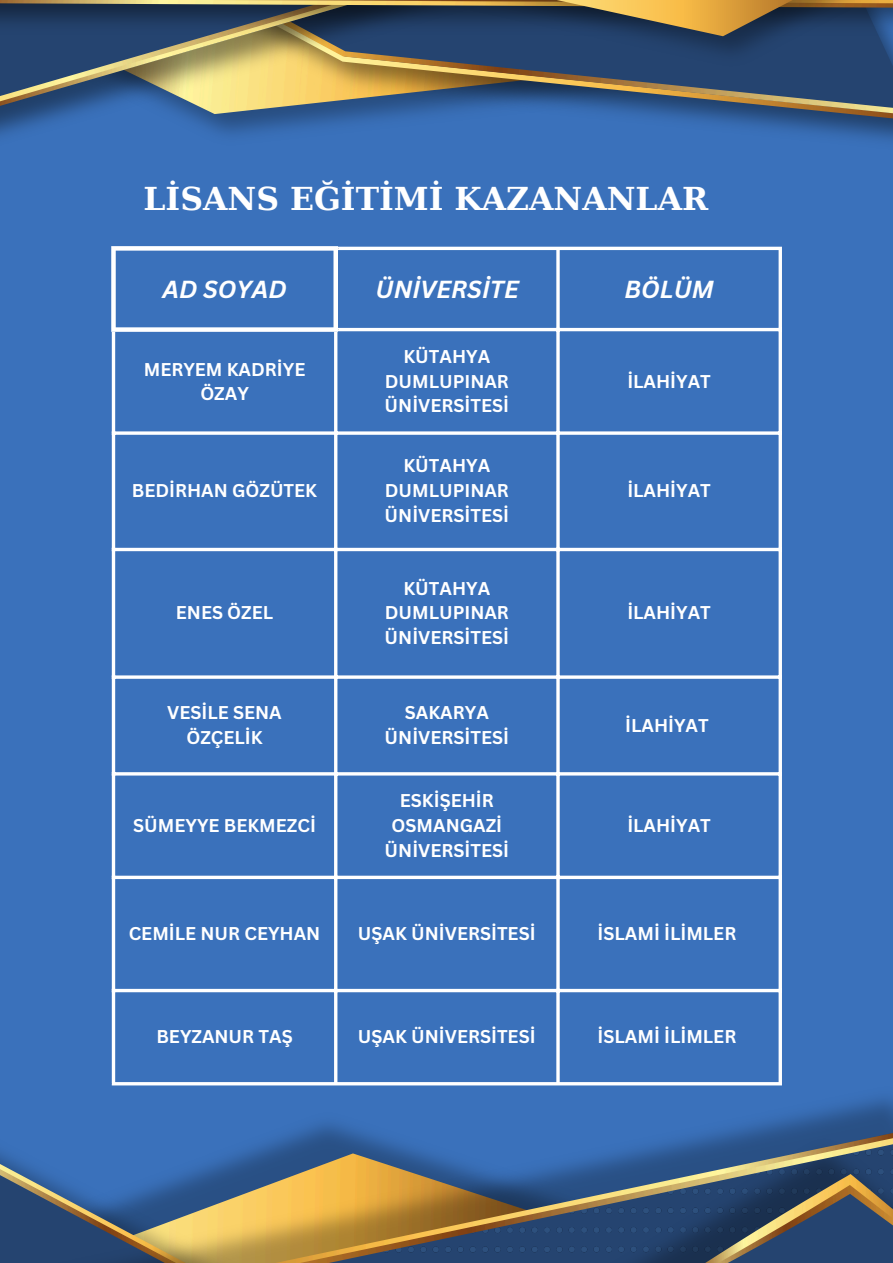
<style>
.page{position:relative;width:893px;height:1263px;background:#3a71bb}
.page>*{position:absolute;margin:0;border:0;box-sizing:border-box;transform-origin:0 0}
.t1{font:700 31.5px "DejaVu Serif";color:#fff}
.t2{font:italic 700 24px "Canva Sans";color:#fff}
.t3{font:700 18px/24.8px "Canva Sans";color:#fff;text-align:center}
</style>
<div class="page">
<svg style="left:614px;top:116px;width:279px;height:5px"></svg>
<img style="left:530px;top:67px;width:363px;height:49px">
<img style="left:0;top:67px;width:530px;height:73px">
<img style="left:0;top:67px;width:507px;height:51px">
<img style="left:0;top:36px;width:492px;height:78px">
<img style="left:0;top:8px;width:366px;height:28px">
<img style="left:0;top:4px;width:366px;height:4px">
<img style="left:0;top:0;width:366px;height:4px">
<img style="left:369px;top:0;width:524px;height:67px">
<svg style="left:366px;top:0;width:506px;height:36px;background:#5c5a51"></svg>
<img style="left:0;top:1098px;width:893px;height:165px">
<img style="left:52px;top:1127px;width:841px;height:5px">
<img style="left:52px;top:1132px;width:841px;height:131px">
<hr style="left:112px;top:332px;width:3px;height:750px;background:#fff">
<hr style="left:334px;top:332px;width:3px;height:750px;background:#fff">
<svg style="left:556px;top:250px;width:4px;height:832px;background:#e0e8f4"></svg>
<svg style="left:778px;top:250px;width:4px;height:832px;background:#e0e8f4"></svg>
<hr style="left:338px;top:247px;width:444px;height:3px;background:#fff">
<hr style="left:338px;top:328px;width:444px;height:3px;background:#fff">
<svg style="left:115px;top:431px;width:667px;height:4px;background:#e0e9f4"></svg>
<hr style="left:112px;top:548px;width:670px;height:3px;background:#fff">
<svg style="left:115px;top:675px;width:667px;height:4px;background:#e1e9f4"></svg>
<hr style="left:112px;top:772px;width:670px;height:3px;background:#fff">
<hr style="left:112px;top:876px;width:670px;height:3px;background:#fff">
<hr style="left:112px;top:989px;width:670px;height:3px;background:#fff">
<hr style="left:112px;top:1082px;width:670px;height:3px;background:#fff">
<div style="left:111px;top:251px;width:5px;height:76px;background:#fff"></div>
<div style="left:333px;top:251px;width:5px;height:76px;background:#fff"></div>
<div style="left:111px;top:246px;width:227px;height:5px;background:#fff"></div>
<div style="left:111px;top:327px;width:227px;height:5px;background:#fff"></div>
<p class="t1" style="left:143px;top:180px;width:566px">LİSANS EĞİTİMİ KAZANANLAR</p>
<p class="t2" style="left:162px;top:272px;width:126px">AD SOYAD</p>
<h2 class="t2" style="left:375px;top:272px;width:145px">ÜNİVERSİTE</h2>
<h1 class="t2" style="left:624px;top:272px;width:91px">BÖLÜM</h1>
<p class="t3" style="left:144px;top:356px;width:163px">MERYEM KADRİYE<br>ÖZAY</p>
<p class="t3" style="left:132px;top:478px;width:187px">BEDİRHAN GÖZÜTEK</p>
<p class="t3" style="left:176px;top:600px;width:99px">ENES ÖZEL</p>
<p class="t3" style="left:385px;top:343px;width:126px">KÜTAHYA<br>DUMLUPINAR<br>ÜNİVERSİTESİ</p>
<p class="t3" style="left:385px;top:453px;width:126px">KÜTAHYA<br>DUMLUPINAR<br>ÜNİVERSİTESİ</p>
<p class="t3" style="left:385px;top:575px;width:126px">KÜTAHYA<br>DUMLUPINAR<br>ÜNİVERSİTESİ</p>
<p class="t3" style="left:627px;top:368px;width:85px">İLAHİYAT</p>
<p class="t3" style="left:627px;top:478px;width:85px">İLAHİYAT</p>
<p class="t3" style="left:627px;top:600px;width:85px">İLAHİYAT</p>
<p class="t3" style="left:167px;top:700px;width:116px">VESİLE SENA<br>ÖZÇELİK</p>
<p class="t3" style="left:385px;top:700px;width:126px">SAKARYA<br>ÜNİVERSİTESİ</p>
<p class="t3" style="left:625px;top:712px;width:85px">İLAHİYAT</p>
<p class="t3" style="left:133px;top:812px;width:184px">SÜMEYYE BEKMEZCİ</p>
<p class="t3" style="left:385px;top:788px;width:126px">ESKİŞEHİR<br>OSMANGAZİ<br>ÜNİVERSİTESİ</p>
<p class="t3" style="left:627px;top:812px;width:85px">İLAHİYAT</p>
<p class="t3" style="left:129px;top:921px;width:193px">CEMİLE NUR CEYHAN</p>
<p class="t3" style="left:358px;top:921px;width:179px">UŞAK ÜNİVERSİTESİ</p>
<p class="t3" style="left:597px;top:921px;width:140px">İSLAMİ İLİMLER</p>
<p class="t3" style="left:156px;top:1024px;width:138px">BEYZANUR TAŞ</p>
<p class="t3" style="left:358px;top:1024px;width:179px">UŞAK ÜNİVERSİTESİ</p>
<p class="t3" style="left:597px;top:1024px;width:140px">İSLAMİ İLİMLER</p>
</div>
